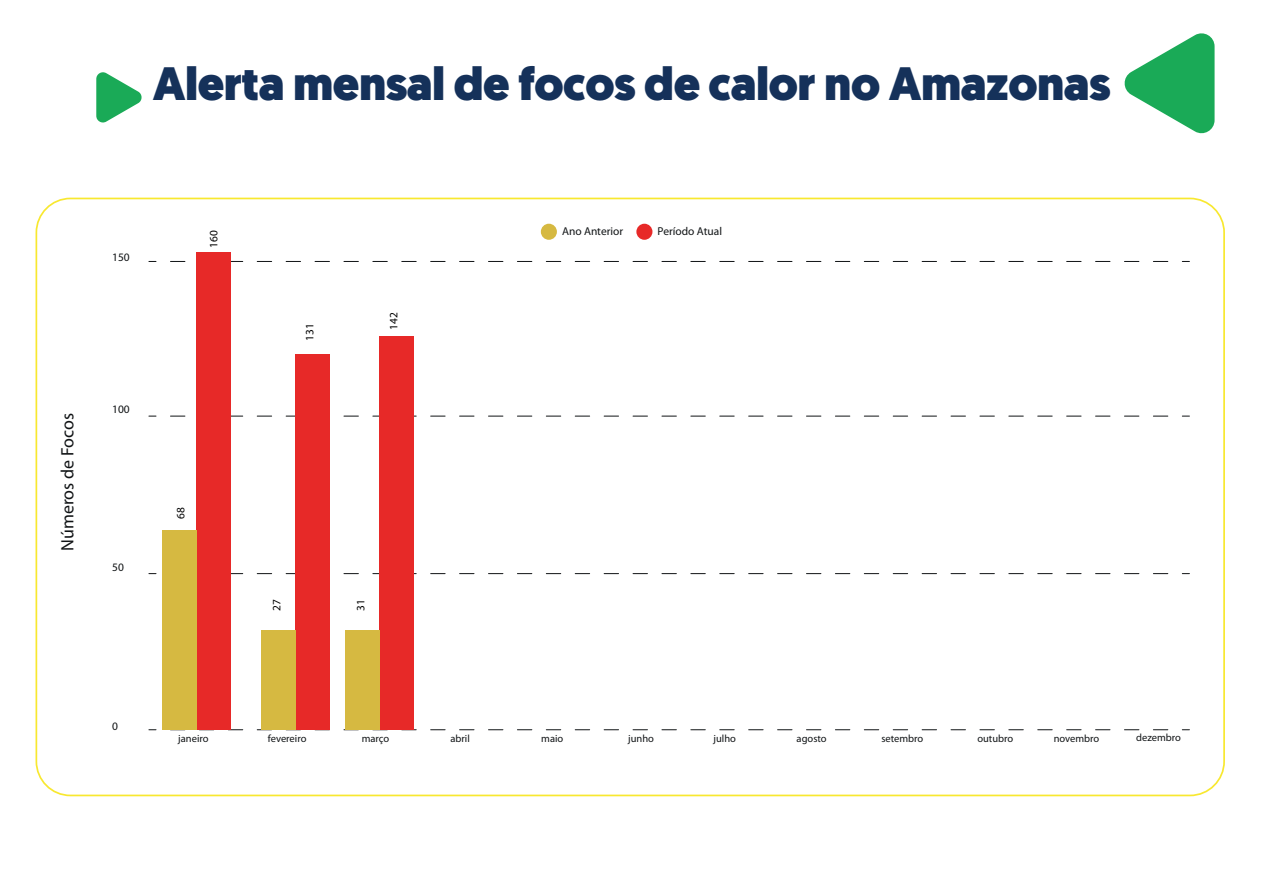
<style>
.page{position:relative;width:1263px;height:893px;background:#fff}
.page>*{position:absolute;margin:0;border:0;box-sizing:border-box;transform-origin:0 0}
.t1{font:900 46.8px "Geomanist";letter-spacing:-.01em;color:#15315a}
.t2{font:17.85px "Myriad Pro";color:#101315}
.t3{font:11.4px "Myriad Pro";color:#101315}
.t4{font:11.4px "Myriad Pro";color:#000001}
.t5{font:10.5px "Myriad Pro";color:#101315}
</style>
<div class="page">
<svg style="left:96px;top:72px;width:46px;height:51px"></svg>
<svg style="left:1124px;top:33px;width:90px;height:101px"></svg>
<svg style="left:170px;top:416px;width:999px;height:1px"></svg>
<svg style="left:170px;top:261px;width:999px;height:1px"></svg>
<svg style="left:170px;top:729px;width:999px;height:1px"></svg>
<div style="left:541px;top:224px;width:16px;height:16px;background:#d6b941;border-radius:50%"></div>
<div style="left:636px;top:224px;width:16px;height:16px;background:#e72928;border-radius:50%"></div>
<svg style="left:231px;top:573px;width:938px;height:1px"></svg>
<div style="left:197px;top:252px;width:34px;height:477px;background:#e72928"></div>
<div style="left:162px;top:530px;width:35px;height:199px;background:#d6b941"></div>
<div style="left:296px;top:354px;width:34px;height:375px;background:#e72928"></div>
<div style="left:261px;top:630px;width:35px;height:99px;background:#d6b941"></div>
<div style="left:380px;top:336px;width:34px;height:393px;background:#e72928"></div>
<div style="left:345px;top:630px;width:35px;height:99px;background:#d6b941"></div>
<h1 class="t1" style="left:153px;top:52px;width:959px">Alerta mensal de focos de calor no Amazonas</h1>
<p class="t3" style="left:112px;top:251px;width:19px">150</p>
<h2 class="t2" style="left:57px;top:551px;width:139px;rotate:-90deg">Números de Focos</h2>
<p class="t3" style="left:112px;top:402px;width:19px">100</p>
<p class="t3" style="left:112px;top:560px;width:13px">50</p>
<p class="t3" style="left:112px;top:719px;width:7px">0</p>
<p class="t4" style="left:207px;top:248px;width:19px;rotate:-90deg">160</p>
<p class="t4" style="left:303px;top:341px;width:19px;rotate:-90deg">131</p>
<p class="t4" style="left:387px;top:330px;width:19px;rotate:-90deg">142</p>
<p class="t3" style="left:562px;top:224px;width:63px">Ano Anterior</p>
<p class="t3" style="left:658px;top:224px;width:66px">Período Atual</p>
<p class="t4" style="left:174px;top:519px;width:13px;rotate:-90deg">68</p>
<p class="t4" style="left:270px;top:611px;width:13px;rotate:-90deg">27</p>
<p class="t4" style="left:354px;top:611px;width:13px;rotate:-90deg">31</p>
<p class="t5" style="left:178px;top:732px;width:32px">janeiro</p>
<p class="t5" style="left:268px;top:732px;width:40px">fevereiro</p>
<p class="t5" style="left:362px;top:732px;width:29px">março</p>
<p class="t5" style="left:450px;top:732px;width:21px">abril</p>
<p class="t5" style="left:541px;top:732px;width:24px">maio</p>
<p class="t5" style="left:628px;top:732px;width:27px">junho</p>
<p class="t5" style="left:714px;top:732px;width:24px">julho</p>
<p class="t5" style="left:797px;top:732px;width:32px">agosto</p>
<p class="t5" style="left:881px;top:732px;width:43px">setembro</p>
<p class="t5" style="left:977px;top:732px;width:37px">outubro</p>
<p class="t5" style="left:1054px;top:732px;width:47px">novembro</p>
<p class="t5" style="left:1136px;top:731px;width:46px">dezembro</p>
</div>
